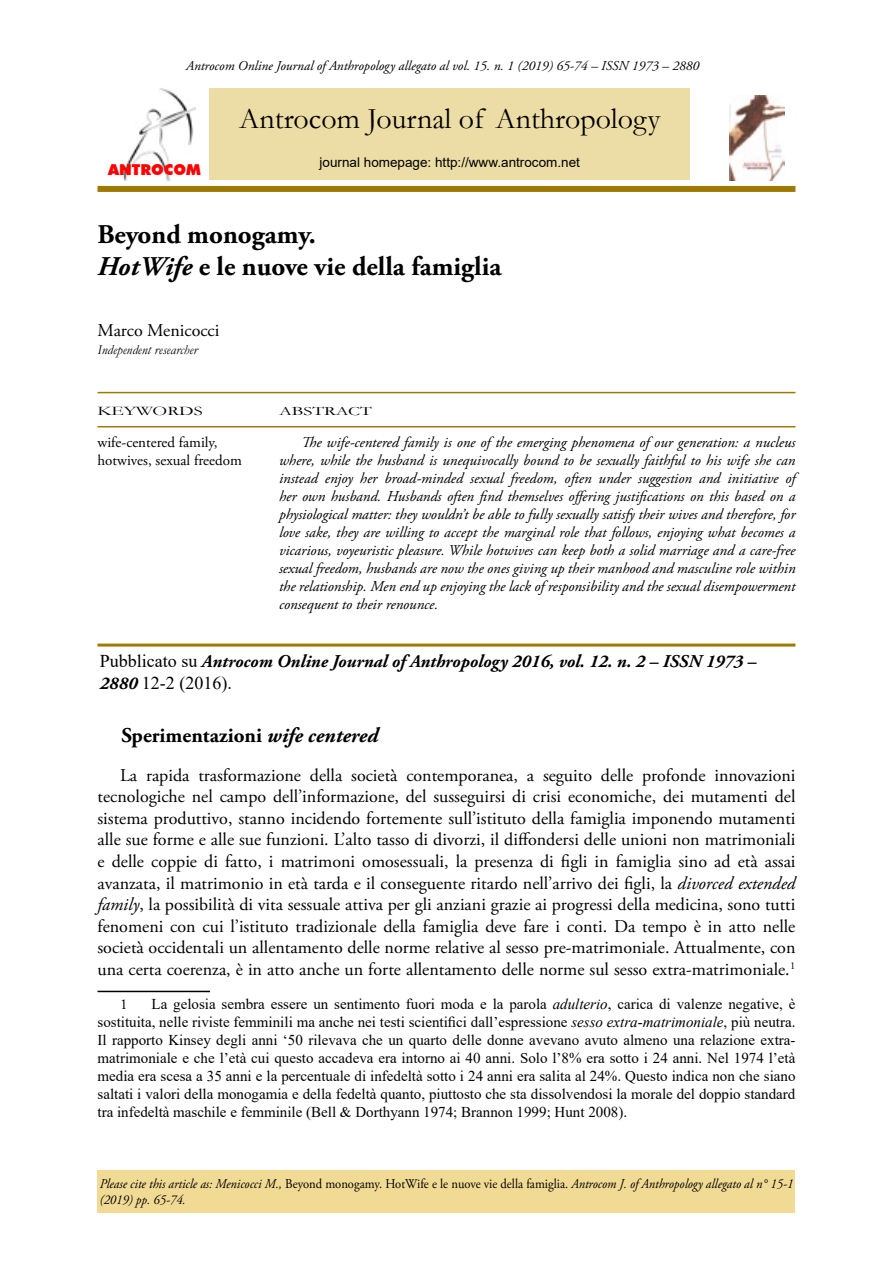
<style>
.page{position:relative;width:893px;height:1263px;background:#fff}
.page>*{position:absolute;margin:0;border:0;box-sizing:border-box;transform-origin:0 0}
.t1{font:30px "Garamond";color:#000}
.t2{font:700 27px/32.4px "Adobe Garamond Pro";color:#000}
.t3{font:700 21px "Adobe Garamond Pro";color:#000}
.t4{font:18px/21.6px "Adobe Garamond Pro";color:#000;text-align:justify}
.t5{font:italic 700 18px "Adobe Garamond Pro";color:#000}
.t6{font:18px "Times New Roman";color:#000}
.t7{font:italic 15px/18px "Adobe Garamond Pro";color:#000;text-align:justify}
.t8{font:15px/18px "Times New Roman";color:#000;text-align:justify}
.t9{font:15px/18px "Adobe Garamond Pro";color:#000}
.t10{font:900 15px "Futura BT";color:#f00}
.t11{font:italic 13.5px/16.2px "Adobe Garamond Pro";color:#000;scale:.93 1}
.t12{font:italic 13.5px "Adobe Garamond Pro";color:#000}
.t13{font:13.5px "Arial";color:#000}
.t14{font:italic 13.5px "Garamond";color:#000}
.t15{font:13.05px "Garamond";color:#000;scale:1.44 1}
.t16{font:12.6px "Garamond";color:#000;scale:1.5 1}
.s1{font-style:italic}
.s2{font-family:"Times New Roman";font-weight:400;font-style:normal}
.s3{font-family:"Adobe Garamond Pro";font-weight:700;font-style:italic}
.s4{font-style:normal}
</style>
<div class="page">
<div style="left:209px;top:89px;width:481px;height:91px;background:#ecdca5"></div>
<div style="left:98px;top:186px;width:697px;height:6px;background:#9f7a00"></div>
<hr style="left:98px;top:392px;width:697px;height:1px;background:#9f7a00">
<hr style="left:98px;top:426px;width:697px;height:1px;background:#9f7a00">
<img style="left:729px;top:95px;width:55px;height:85px">
<div style="left:98px;top:1170px;width:697px;height:43px;background:#f1db94"></div>
<hr style="left:98px;top:644px;width:697px;height:3px;background:#9f7a00">
<img style="left:123px;top:88px;width:72px;height:93px">
<hr style="left:98px;top:991px;width:112px;height:1px;background:#000">
<p class="t12" style="left:186px;top:57px;width:515px">Antrocom Online Journal of Anthropology allegato al vol. 15. n. 1 (2019) 65-74 – ISSN 1973 – 2880</p>
<h1 class="t1" style="left:239px;top:99px;width:422px">Antrocom Journal of Anthropology</h1>
<p class="t13" style="left:320px;top:153px;width:262px">journal homepage: http://www.antrocom.net</p>
<p class="t10" style="left:108px;top:160px;width:94px">ANTROCOM</p>
<h2 class="t2" style="left:98px;top:219px;width:405px">Beyond monogamy.<br><span class="s1">HotWife</span> e le nuove vie della famiglia</h2>
<p class="t4" style="left:98px;top:320px;width:123px">Marco Menicocci</p>
<p class="t14" style="left:98px;top:341px;width:102px">Independent researcher</p>
<p class="t15" style="left:98px;top:402px;width:75px">KEYWORDS</p>
<p class="t16" style="left:279px;top:403px;width:63px">ABSTRACT</p>
<p class="t9" style="left:98px;top:434px;width:146px">wife-centered family, hotwives, sexual freedom</p>
<p class="t7" style="left:279px;top:434px;width:518px;text-indent:22px">The wife-centered family is one of the emerging phenomena of our generation: a nucleus where, while the husband is unequivocally bound to be sexually faithful to his wife she can instead enjoy her broad-minded sexual freedom, often under suggestion and initiative of her own husband. Husbands often find themselves offering justifications on this based on a physiological matter: they wouldn’t be able to fully sexually satisfy their wives and therefore, for love sake, they are willing to accept the marginal role that follows, enjoying what becomes a vicarious, voyeuristic pleasure. While hotwives can keep both a solid marriage and a care-free sexual freedom, husbands are now the ones giving up their manhood and masculine role within the relationship. Men end up enjoying the lack of responsibility and the sexual disempowerment consequent to their renounce.</p>
<p class="t5" style="left:100px;top:651px;width:658px"><span class="s2">Pubblicato su</span> Antrocom Online Journal of Anthropology 2016, vol. 12. n. 2 – ISSN 1973 –</p>
<p class="t6" style="left:100px;top:670px;width:133px"><span class="s3">2880</span> 12-2 (2016).</p>
<p class="t3" style="left:122px;top:723px;width:258px">Sperimentazioni <span class="s1">wife centered</span></p>
<p class="t4" style="left:98px;top:765px;width:700px;text-indent:22px">La rapida trasformazione della società contemporanea, a seguito delle profonde innovazioni tecnologiche nel campo dell’informazione, del susseguirsi di crisi economiche, dei mutamenti del sistema produttivo, stanno incidendo fortemente sull’istituto della famiglia imponendo mutamenti alle sue forme e alle sue funzioni. L’alto tasso di divorzi, il diffondersi delle unioni non matrimoniali e delle coppie di fatto, i matrimoni omosessuali, la presenza di figli in famiglia sino ad età assai avanzata, il matrimonio in età tarda e il conseguente ritardo nell’arrivo dei figli, la <span class="s1">divorced extended family</span>, la possibilità di vita sessuale attiva per gli anziani grazie ai progressi della medicina, sono tutti fenomeni con cui l’istituto tradizionale della famiglia deve fare i conti. Da tempo è in atto nelle società occidentali un allentamento delle norme relative al sesso pre-matrimoniale. Attualmente, con una certa coerenza, è in atto anche un forte allentamento delle norme sul sesso extra-matrimoniale.<sup>1</sup></p>
<p class="t9" style="left:120px;top:996px;width:9px">1</p>
<p class="t8" style="left:97px;top:995px;width:699px;text-indent:54px">La gelosia sembra essere un sentimento fuori moda e la parola <span class="s1">adulterio</span>, carica di valenze negative, è sostituita, nelle riviste femminili ma anche nei testi scientifici dall’espressione <span class="s1">sesso extra-matrimoniale</span>, più neutra.<br>Il rapporto Kinsey degli anni ‘50 rilevava che un quarto delle donne avevano avuto almeno una relazione extra&shy;matrimoniale e che l’età cui questo accadeva era intorno ai 40 anni. Solo l’8% era sotto i 24 anni. Nel 1974 l’età media era scesa a 35 anni e la percentuale di infedeltà sotto i 24 anni era salita al 24%. Questo indica non che siano saltati i valori della monogamia e della fedeltà quanto, piuttosto che sta dissolvendosi la morale del doppio standard tra infedeltà maschile e femminile (Bell &amp; Dorthyann 1974; Brannon 1999; Hunt 2008).</p>
<p class="t11" style="left:100px;top:1176px;width:747px">Please cite this article as: Menicocci M., <span class="s4">Beyond monogamy. HotWife e le nuove vie della famiglia.</span> Antrocom J. of Anthropology allegato al n° 15-1 (2019) pp. 65-74.</p>
</div>
